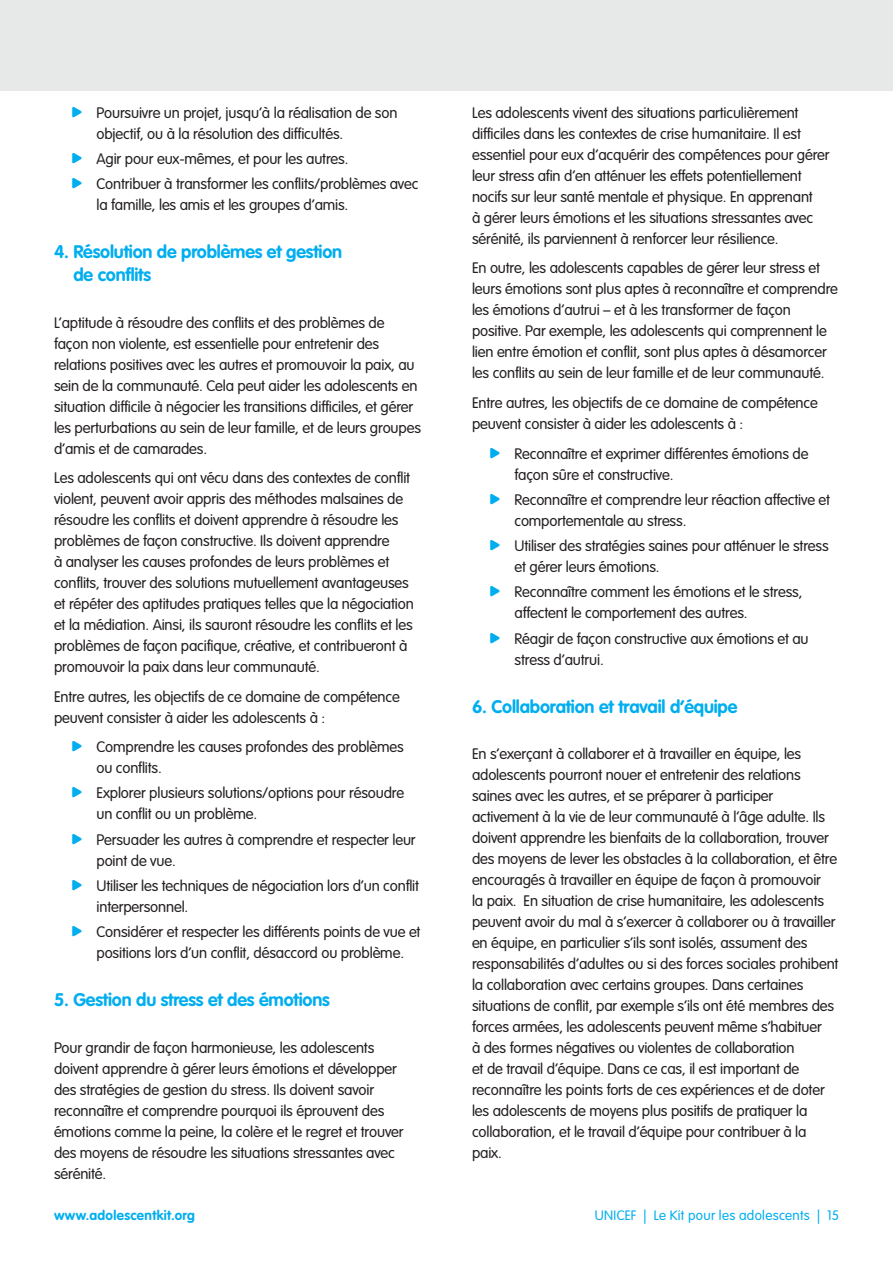
<style>
.page{position:relative;width:893px;height:1263px;background:#fff}
.page>*{position:absolute;margin:0;border:0;box-sizing:border-box;transform-origin:0 0}
.t1{font:700 18px/22.5px "VAG Rounded";letter-spacing:-.01em;color:#00aeef}
.t2{font:300 15px/21px "VAG Rounded";letter-spacing:-.01em;color:#231f20}
.t3{font:300 13.5px "VAG Rounded";letter-spacing:.025em;color:#00aeef}
.t4{font:700 13.5px "VAG Rounded";letter-spacing:.025em;color:#00aeef}
.s1{color:#00aeef}
</style>
<div class="page">
<div style="left:0;top:0;width:893px;height:91px;background:#e7e8e8"></div>
<p class="t2" style="left:97px;top:103px;width:302px;text-indent:-26px"><span class="s1">•</span> Poursuivre un projet, jusqu’à la réalisation de son objectif, ou à la résolution des difficultés.</p>
<p class="t2" style="left:71px;top:149px;width:279px"><span class="s1">•</span> Agir pour eux-mêmes, et pour les autres.</p>
<p class="t2" style="left:97px;top:174px;width:323px;text-indent:-26px"><span class="s1">•</span> Contribuer à transformer les conflits/problèmes avec la famille, les amis et les groupes d’amis.</p>
<p class="t1" style="left:73px;top:242px;width:270px;text-indent:-19px">4. Résolution de problèmes et gestion de conflits</p>
<p class="t2" style="left:54px;top:312px;width:368px">L’aptitude à résoudre des conflits et des problèmes de façon non violente, est essentielle pour entretenir des relations positives avec les autres et promouvoir la paix, au sein de la communauté. Cela peut aider les adolescents en situation difficile à négocier les transitions difficiles, et gérer les perturbations au sein de leur famille, et de leurs groupes d’amis et de camarades.</p>
<p class="t2" style="left:54px;top:468px;width:361px">Les adolescents qui ont vécu dans des contextes de conflit violent, peuvent avoir appris des méthodes malsaines de résoudre les conflits et doivent apprendre à résoudre les problèmes de façon constructive. Ils doivent apprendre<br>à analyser les causes profondes de leurs problèmes et conflits, trouver des solutions mutuellement avantageuses et répéter des aptitudes pratiques telles que la négociation et la médiation. Ainsi, ils sauront résoudre les conflits et les problèmes de façon pacifique, créative, et contribueront à promouvoir la paix dans leur communauté.</p>
<p class="t2" style="left:54px;top:686px;width:347px">Entre autres, les objectifs de ce domaine de compétence peuvent consister à aider les adolescents à :</p>
<p class="t2" style="left:97px;top:737px;width:309px;text-indent:-26px"><span class="s1">•</span> Comprendre les causes profondes des problèmes ou conflits.</p>
<p class="t2" style="left:97px;top:783px;width:309px;text-indent:-26px"><span class="s1">•</span> Explorer plusieurs solutions/options pour résoudre un conflit ou un problème.</p>
<p class="t2" style="left:97px;top:829px;width:321px;text-indent:-26px"><span class="s1">•</span> Persuader les autres à comprendre et respecter leur point de vue.</p>
<p class="t2" style="left:97px;top:876px;width:324px;text-indent:-26px"><span class="s1">•</span> Utiliser les techniques de négociation lors d’un conflit interpersonnel.</p>
<p class="t2" style="left:97px;top:922px;width:325px;text-indent:-26px"><span class="s1">•</span> Considérer et respecter les différents points de vue et positions lors d’un conflit, désaccord ou problème.</p>
<p class="t1" style="left:54px;top:989px;width:277px">5. Gestion du stress et des émotions</p>
<p class="t2" style="left:54px;top:1037px;width:351px">Pour grandir de façon harmonieuse, les adolescents doivent apprendre à gérer leurs émotions et développer des stratégies de gestion du stress. Ils doivent savoir reconnaître et comprendre pourquoi ils éprouvent des émotions comme la peine, la colère et le regret et trouver des moyens de résoudre les situations stressantes avec sérénité.</p>
<p class="t2" style="left:472px;top:103px;width:359px">Les adolescents vivent des situations particulièrement difficiles dans les contextes de crise humanitaire. Il est essentiel pour eux d’acquérir des compétences pour gérer leur stress afin d’en atténuer les effets potentiellement nocifs sur leur santé mentale et physique. En apprenant<br>à gérer leurs émotions et les situations stressantes avec sérénité, ils parviennent à renforcer leur résilience.</p>
<p class="t2" style="left:472px;top:258px;width:368px">En outre, les adolescents capables de gérer leur stress et leurs émotions sont plus aptes à reconnaître et comprendre les émotions d’autrui – et à les transformer de façon positive. Par exemple, les adolescents qui comprennent le lien entre émotion et conflit, sont plus aptes à désamorcer les conflits au sein de leur famille et de leur communauté.</p>
<p class="t2" style="left:472px;top:393px;width:347px">Entre autres, les objectifs de ce domaine de compétence peuvent consister à aider les adolescents à :</p>
<p class="t2" style="left:514px;top:443px;width:295px;text-indent:-26px"><span class="s1">•</span> Reconnaître et exprimer différentes émotions de façon sûre et constructive.</p>
<p class="t2" style="left:514px;top:489px;width:317px;text-indent:-26px"><span class="s1">•</span> Reconnaître et comprendre leur réaction affective et comportementale au stress.</p>
<p class="t2" style="left:514px;top:536px;width:316px;text-indent:-26px"><span class="s1">•</span> Utiliser des stratégies saines pour atténuer le stress et gérer leurs émotions.</p>
<p class="t2" style="left:514px;top:582px;width:289px;text-indent:-26px"><span class="s1">•</span> Reconnaître comment les émotions et le stress, affectent le comportement des autres.</p>
<p class="t2" style="left:514px;top:628px;width:296px;text-indent:-26px"><span class="s1">•</span> Réagir de façon constructive aux émotions et au stress d’autrui.</p>
<p class="t1" style="left:472px;top:696px;width:267px">6. Collaboration et travail d’équipe</p>
<p class="t2" style="left:472px;top:744px;width:368px">En s’exerçant à collaborer et à travailler en équipe, les adolescents pourront nouer et entretenir des relations saines avec les autres, et se préparer à participer activement à la vie de leur communauté à l’âge adulte. Ils doivent apprendre les bienfaits de la collaboration, trouver des moyens de lever les obstacles à la collaboration, et être encouragés à travailler en équipe de façon à promouvoir<br>la paix. En situation de crise humanitaire, les adolescents peuvent avoir du mal à s’exercer à collaborer ou à travailler en équipe, en particulier s’ils sont isolés, assument des responsabilités d’adultes ou si des forces sociales prohibent la collaboration avec certains groupes. Dans certaines situations de conflit, par exemple s’ils ont été membres des forces armées, les adolescents peuvent même s’habituer<br>à des formes négatives ou violentes de collaboration<br>et de travail d’équipe. Dans ce cas, il est important de reconnaître les points forts de ces expériences et de doter les adolescents de moyens plus positifs de pratiquer la collaboration, et le travail d’équipe pour contribuer à la paix.</p>
<p class="t4" style="left:54px;top:1207px;width:143px">www.adolescentkit.org</p>
<p class="t3" style="left:595px;top:1208px;width:246px">UNICEF | Le Kit pour les adolescents | 15</p>
</div>
